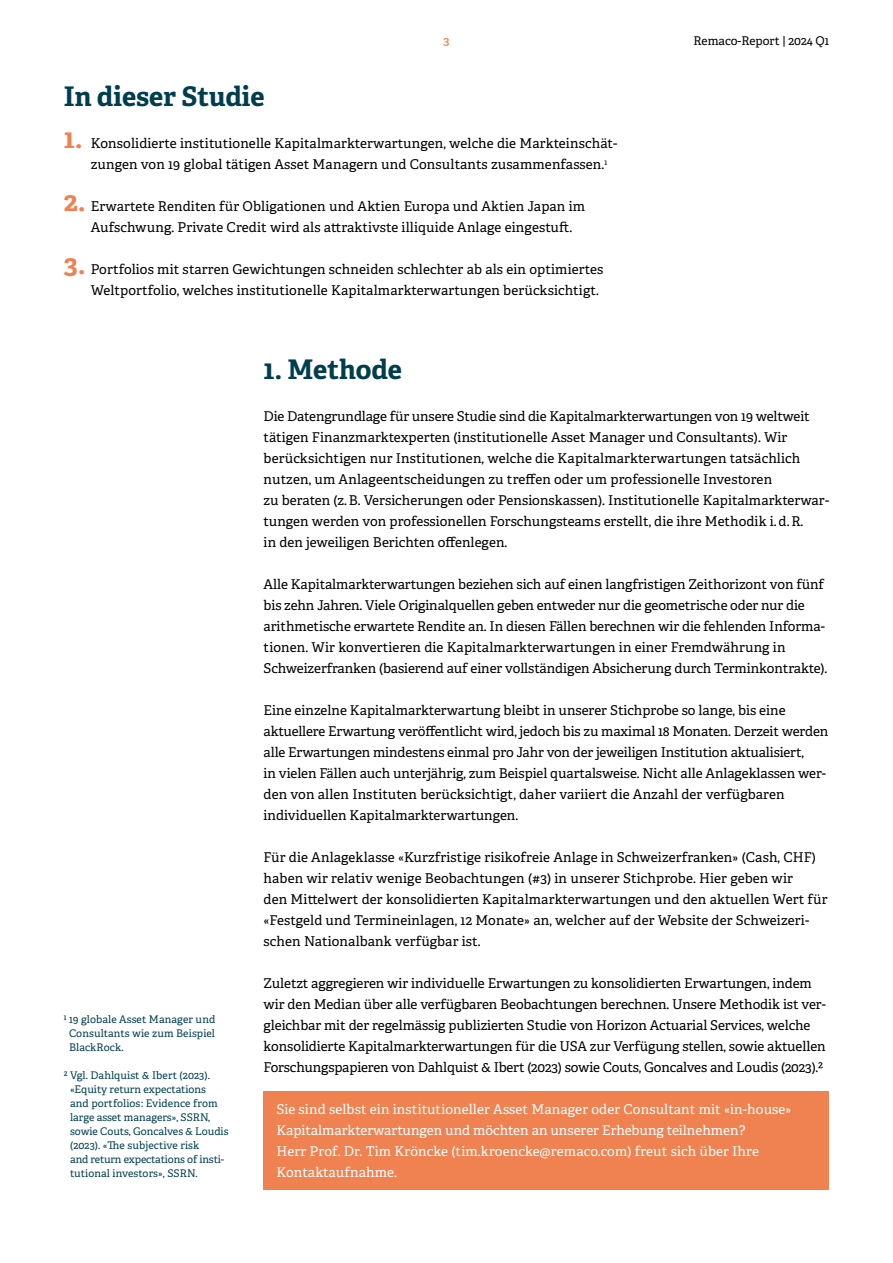
<style>
.page{position:relative;width:893px;height:1263px;background:#fff}
.page>*{position:absolute;margin:0;border:0;box-sizing:border-box;transform-origin:0 0}
.REMACO_-_Titel_Ebene_2_18pt{font:700 27px "Adelle";color:#003e4f}
.REMACO___Lauftext_9pt{font:13.5px/21px "Adelle";letter-spacing:-.005em;color:#000}
.REMACO___Lauftext_9pt-2{font:13.5px/21px "Adelle";letter-spacing:.01em;color:#fff}
.t1{font:12px "Adelle";color:#000}
.t2{font:600 12px "Adelle";color:#f08150}
.REMACO_-_Legende_7Pt{font:10.5px/14px "Adelle";color:#003e4f;text-align:justify}
.s1{font-weight:700;font-size:27px;color:#f08150}
</style>
<div class="page">
<div style="left:264px;top:1091px;width:565px;height:99px;background:#f08150"></div>
<p class="t2" style="left:443px;top:33px;width:8px">3</p>
<p class="t1" style="left:693px;top:33px;width:137px">Remaco-Report | 2024 Q1</p>
<p class="REMACO_-_Titel_Ebene_2_18pt" style="left:64px;top:79px;width:202px">In dieser Studie</p>
<p class="REMACO___Lauftext_9pt" style="left:91px;top:133px;width:528px;text-indent:-27px"><span class="s1">1.</span> Konsolidierte institutionelle Kapitalmarkterwartungen, welche die Markteinschät&shy;zungen von 19 global tätigen Asset Managern und Consultants zusammenfassen.<sup>1</sup></p>
<p class="REMACO___Lauftext_9pt" style="left:91px;top:196px;width:496px;text-indent:-27px"><span class="s1">2.</span> Erwartete Renditen für Obligationen und Aktien Europa und Aktien Japan im<br>Aufschwung. Private Credit wird als attraktivste illiquide Anlage eingestuft.</p>
<p class="REMACO___Lauftext_9pt" style="left:91px;top:259px;width:514px;text-indent:-27px"><span class="s1">3.</span> Portfolios mit starren Gewichtungen schneiden schlechter ab als ein optimiertes<br>Weltportfolio, welches institutionelle Kapitalmarkterwartungen berücksichtigt.</p>
<p class="REMACO_-_Legende_7Pt" style="left:69px;top:1013px;width:148px;text-indent:-5px">1 19 globale Asset Manager und Consultants wie zum Beispiel BlackRock.</p>
<p class="REMACO_-_Legende_7Pt" style="left:70px;top:1069px;width:160px;text-align:left;text-indent:-6px">2 Vgl. Dahlquist &amp; Ibert (2023). «Equity return expectations<br>and portfolios: Evidence from large asset managers», SSRN, sowie Couts, Goncalves &amp; Loudis (2023). «The subjective risk<br>and return expectations of insti&shy;tutional investors», SSRN.</p>
<p class="REMACO_-_Titel_Ebene_2_18pt" style="left:264px;top:352px;width:140px">1. Methode</p>
<p class="REMACO___Lauftext_9pt" style="left:264px;top:406px;width:567px">Die Datengrundlage für unsere Studie sind die Kapitalmarkterwartungen von 19 weltweit tätigen Finanzmarktexperten (institutionelle Asset Manager und Consultants). Wir berücksichtigen nur Institutionen, welche die Kapitalmarkterwartungen tatsächlich nutzen, um Anlageentscheidungen zu treffen oder um professionelle Investoren<br>zu beraten (z. B. Versicherungen oder Pensionskassen). Institutionelle Kapitalmarkterwar&shy;tungen werden von professionellen Forschungsteams erstellt, die ihre Methodik i. d. R.<br>in den jeweiligen Berichten offenlegen.</p>
<p class="REMACO___Lauftext_9pt" style="left:264px;top:574px;width:565px">Alle Kapitalmarkterwartungen beziehen sich auf einen langfristigen Zeithorizont von fünf bis zehn Jahren. Viele Originalquellen geben entweder nur die geometrische oder nur die arithmetische erwartete Rendite an. In diesen Fällen berechnen wir die fehlenden Informa&shy;tionen. Wir konvertieren die Kapitalmarkterwartungen in einer Fremdwährung in Schweizerfranken (basierend auf einer vollständigen Absicherung durch Terminkontrakte).</p>
<p class="REMACO___Lauftext_9pt" style="left:264px;top:700px;width:566px">Eine einzelne Kapitalmarkterwartung bleibt in unserer Stichprobe so lange, bis eine aktuellere Erwartung veröffentlicht wird, jedoch bis zu maximal 18 Monaten. Derzeit werden alle Erwartungen mindestens einmal pro Jahr von der jeweiligen Institution aktualisiert,<br>in vielen Fällen auch unterjährig, zum Beispiel quartalsweise. Nicht alle Anlageklassen wer&shy;den von allen Instituten berücksichtigt, daher variiert die Anzahl der verfügbaren individuellen Kapitalmarkterwartungen.</p>
<p class="REMACO___Lauftext_9pt" style="left:264px;top:847px;width:565px">Für die Anlageklasse «Kurzfristige risikofreie Anlage in Schweizerfranken» (Cash, CHF) haben wir relativ wenige Beobachtungen (#3) in unserer Stichprobe. Hier geben wir<br>den Mittelwert der konsolidierten Kapitalmarkterwartungen und den aktuellen Wert für «Festgeld und Termineinlagen, 12 Monate» an, welcher auf der Website der Schweizeri&shy;schen Nationalbank verfügbar ist.</p>
<p class="REMACO___Lauftext_9pt" style="left:264px;top:973px;width:564px">Zuletzt aggregieren wir individuelle Erwartungen zu konsolidierten Erwartungen, indem wir den Median über alle verfügbaren Beobachtungen berechnen. Unsere Methodik ist ver&shy;gleichbar mit der regelmässig publizierten Studie von Horizon Actuarial Services, welche konsolidierte Kapitalmarkterwartungen für die USA zur Verfügung stellen, sowie aktuellen Forschungspapieren von Dahlquist &amp; Ibert (2023) sowie Couts, Goncalves and Loudis (2023).2</p>
<p class="REMACO___Lauftext_9pt-2" style="left:276px;top:1099px;width:517px">Sie sind selbst ein institutioneller Asset Manager oder Consultant mit «in-house» Kapitalmarkterwartungen und möchten an unserer Erhebung teilnehmen?<br>Herr Prof. Dr. Tim Kröncke (tim.kroencke@remaco.com) freut sich über Ihre Kontaktaufnahme.</p>
</div>
